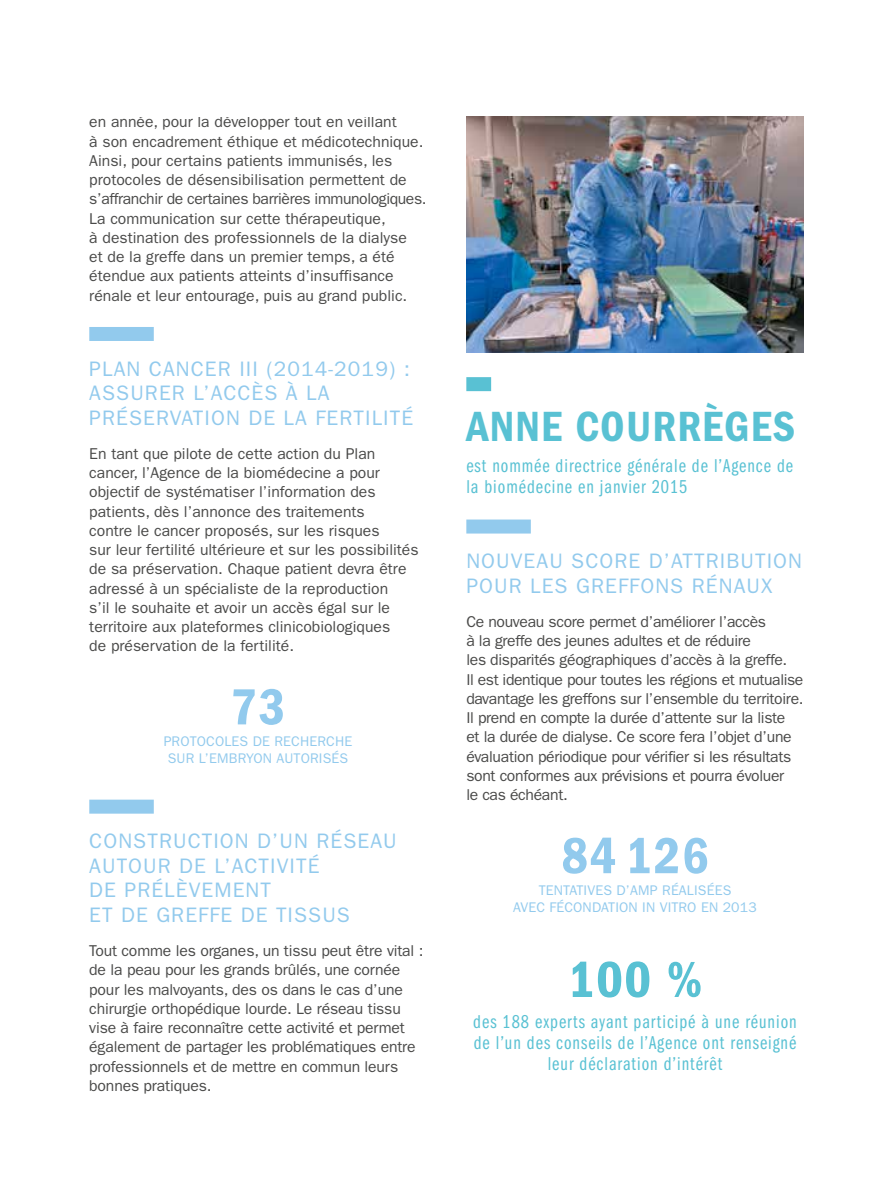
<style>
.page{position:relative;width:893px;height:1191px;background:#fff}
.page>*{position:absolute;margin:0;border:0;box-sizing:border-box;transform-origin:0 0}
.t1{font:52.5px "ITC Franklin Gothic Std Dm Cd";letter-spacing:.025em;color:#92caed}
.t2{font:52.5px "ITC Franklin Gothic Std Dm Cd";color:#59c1d3}
.t3{font:43.75px "ITC Franklin Gothic Std Dm Cd";letter-spacing:.025em;color:#59c1d3}
.t4{font:21px/24.5px "ITC Franklin Gothic Std";letter-spacing:.05em;color:#92caed}
.t5{font:19.25px/21px "ITC Franklin Gothic Std Bk Cp";letter-spacing:.05em;color:#59c1d3}
.t6{font:15.75px/19.2px "ITC Franklin Gothic Std";color:#4a4a49}
.t7{font:15.75px/19.2px "ITC Franklin Gothic Std";letter-spacing:-.02em;color:#4a4a49}
.t8{font:14px/16.8px "ITC Franklin Gothic Std";letter-spacing:.01em;color:#92caed}
</style>
<div class="page">
<div style="left:89px;top:327px;width:65px;height:14px;background:#92caed"></div>
<div style="left:89px;top:799px;width:65px;height:14px;background:#92caed"></div>
<div style="left:466px;top:377px;width:25px;height:14px;background:#59c1d3"></div>
<div style="left:466px;top:519px;width:65px;height:14px;background:#92caed"></div>
<img style="left:466px;top:117px;width:338px;height:235px">
<p class="t6" style="left:89px;top:113px;width:339px">en année, pour la développer tout en veillant<br>à son encadrement éthique et médicotechnique.<br>Ainsi, pour certains patients immunisés, les protocoles de désensibilisation permettent de s’affranchir de certaines barrières immunologiques.<br>La communication sur cette thérapeutique,<br>à destination des professionnels de la dialyse<br>et de la greffe dans un premier temps, a été étendue aux patients atteints d’insuffisance rénale et leur entourage, puis au grand public.</p>
<h3 class="t4" style="left:89px;top:356px;width:325px">PLAN CANCER III (2014-2019) :<br>ASSURER L’ACCÈS À LA<br>PRÉSERVATION DE LA FERTILITÉ</h3>
<p class="t6" style="left:89px;top:444px;width:331px">En tant que pilote de cette action du Plan cancer, l’Agence de la biomédecine a pour objectif de systématiser l’information des patients, dès l’annonce des traitements<br>contre le cancer proposés, sur les risques<br>sur leur fertilité ultérieure et sur les possibilités de sa préservation. Chaque patient devra être adressé à un spécialiste de la reproduction<br>s’il le souhaite et avoir un accès égal sur le territoire aux plateformes clinicobiologiques<br>de préservation de la fertilité.</p>
<h1 class="t1" style="left:230px;top:677px;width:56px">73</h1>
<p class="t8" style="left:164px;top:733px;width:190px">PROTOCOLES DE RECHERCHE<br>SUR L’EMBRYON AUTORISÉS</p>
<h3 class="t4" style="left:89px;top:829px;width:309px">CONSTRUCTION D’UN RÉSEAU<br>AUTOUR DE L’ACTIVITÉ<br>DE PRÉLÈVEMENT<br>ET DE GREFFE DE TISSUS</h3>
<p class="t6" style="left:89px;top:941px;width:336px">Tout comme les organes, un tissu peut être vital : de la peau pour les grands brûlés, une cornée pour les malvoyants, des os dans le cas d’une chirurgie orthopédique lourde. Le réseau tissu vise à faire reconnaître cette activité et permet également de partager les problématiques entre professionnels et de mettre en commun leurs bonnes pratiques.</p>
<h2 class="t3" style="left:466px;top:401px;width:330px">ANNE COURRÈGES</h2>
<p class="t5" style="left:466px;top:455px;width:328px">est nommée directrice générale de l’Agence de la biomédecine en janvier 2015</p>
<h3 class="t4" style="left:466px;top:549px;width:337px">NOUVEAU SCORE D’ATTRIBUTION<br>POUR LES GREFFONS RÉNAUX</h3>
<p class="t7" style="left:466px;top:612px;width:339px">Ce nouveau score permet d’améliorer l’accès<br>à la greffe des jeunes adultes et de réduire<br>les disparités géographiques d’accès à la greffe.<br>Il est identique pour toutes les régions et mutualise davantage les greffons sur l’ensemble du territoire.<br>Il prend en compte la durée d’attente sur la liste<br>et la durée de dialyse. Ce score fera l’objet d’une évaluation périodique pour vérifier si les résultats sont conformes aux prévisions et pourra évoluer<br>le cas échéant.</p>
<h1 class="t1" style="left:561px;top:825px;width:149px">84 126</h1>
<p class="t8" style="left:513px;top:882px;width:245px;text-align:center">TENTATIVES D’AMP RÉALISÉES<br>AVEC FÉCONDATION IN VITRO EN 2013</p>
<h1 class="t2" style="left:568px;top:949px;width:135px">100 %</h1>
<p class="t5" style="left:473px;top:1011px;width:325px;text-align:center">des 188 experts ayant participé à une réunion de l’un des conseils de l’Agence ont renseigné leur déclaration d’intérêt</p>
</div>
